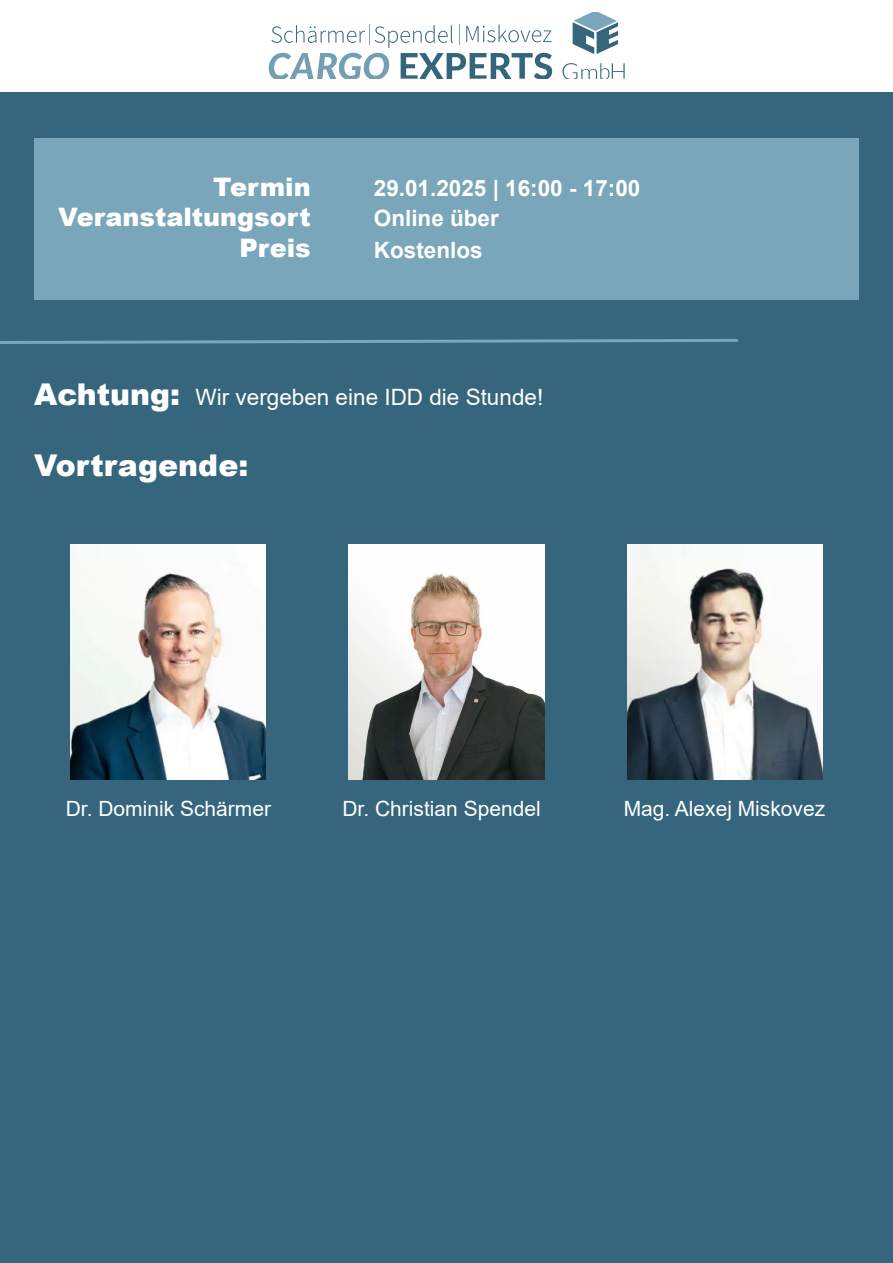
<style>
.page{position:relative;width:893px;height:1263px;background:#36667d}
.page>*{position:absolute;margin:0;border:0;box-sizing:border-box;transform-origin:0 0}
.t1{font:900 30px "Arial";color:#fff}
.t2{font:900 25.5px "Arial";color:#fff}
.t3{font:700 22.5px "Arial";color:#fff}
.t4{font:22.5px "Arial";color:#fff}
.t5{font:21px "Arial";color:#fff}
</style>
<div class="page">
<div style="left:0;top:0;width:893px;height:91px;background:#fff"></div>
<svg style="left:562px;top:63px;width:63px;height:16px"></svg>
<svg style="left:573px;top:13px;width:45px;height:41px"></svg>
<svg style="left:269px;top:24px;width:283px;height:55px"></svg>
<div style="left:34px;top:138px;width:825px;height:162px;background:#79a6bb"></div>
<img style="left:627px;top:544px;width:195px;height:236px">
<img style="left:71px;top:544px;width:195px;height:236px">
<img style="left:349px;top:544px;width:195px;height:236px">
<svg style="left:0;top:339px;width:738px;height:5px"></svg>
<p class="t2" style="left:213px;top:168px;width:99px">Termin</p>
<p class="t2" style="left:58px;top:199px;width:254px">Veranstaltungsort</p>
<p class="t2" style="left:240px;top:229px;width:73px">Preis</p>
<p class="t3" style="left:374px;top:172px;width:268px">29.01.2025 | 16:00 - 17:00</p>
<p class="t3" style="left:374px;top:202px;width:127px">Online über</p>
<p class="t3" style="left:374px;top:234px;width:110px">Kostenlos</p>
<p class="t1" style="left:34px;top:372px;width:148px">Achtung:</p>
<p class="t4" style="left:196px;top:381px;width:349px">Wir vergeben eine IDD die Stunde!</p>
<p class="t1" style="left:34px;top:444px;width:216px">Vortragende:</p>
<p class="t5" style="left:66px;top:794px;width:207px">Dr. Dominik Schärmer</p>
<p class="t5" style="left:342px;top:794px;width:200px">Dr. Christian Spendel</p>
<p class="t5" style="left:624px;top:794px;width:203px">Mag. Alexej Miskovez</p>
</div>
